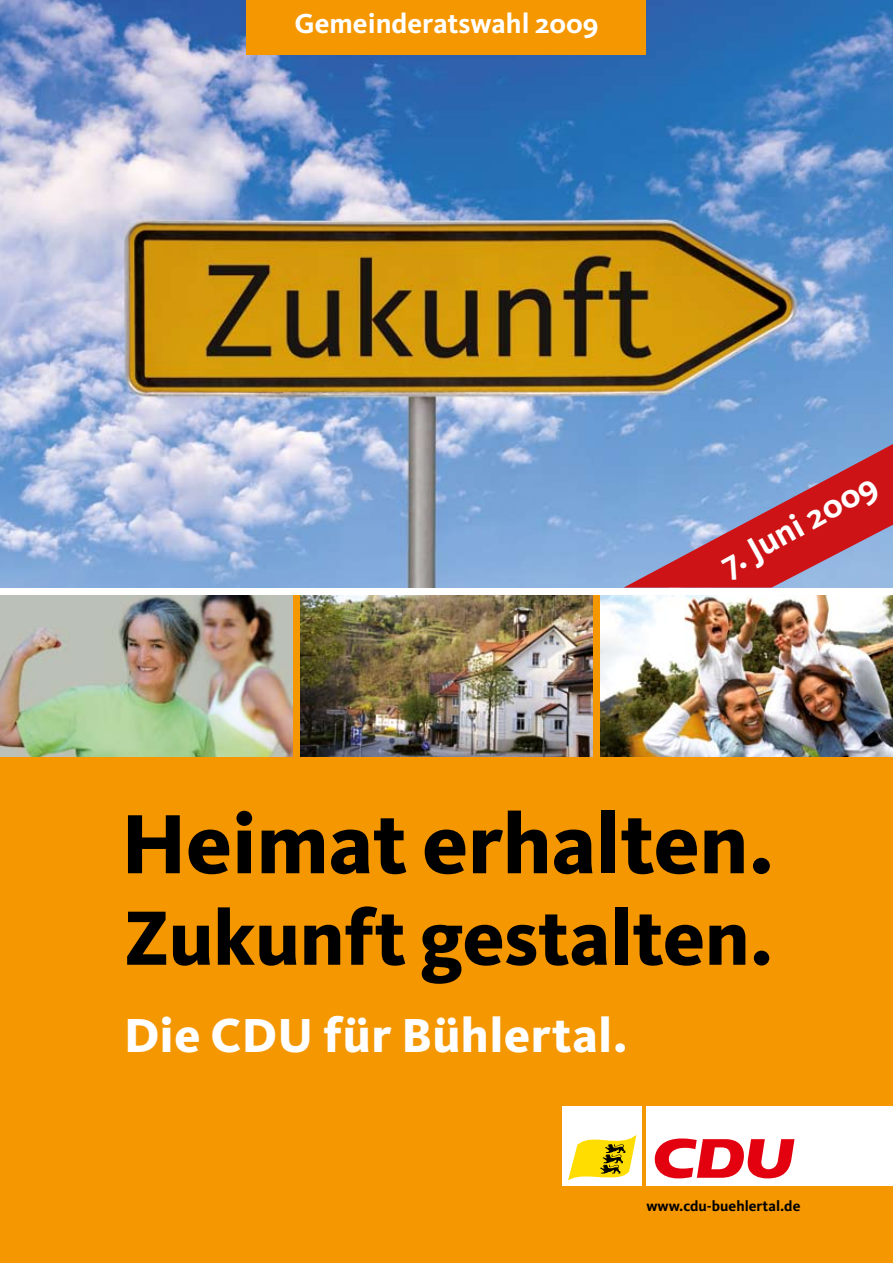
<style>
.page{position:relative;width:893px;height:1263px;background:#fff}
.page>*{position:absolute;margin:0;border:0;box-sizing:border-box;transform-origin:0 0}
.t1{font:800 87px "CDU Kievit";letter-spacing:-.005em;color:#000}
.t2{font:800 79.65px "CDU Kievit";letter-spacing:-.005em;color:#000}
.t3{font:800 49.5px "CDU Kievit";letter-spacing:.01em;color:#fff}
.t4{font:700 34.5px "CDU Kievit";color:#fff}
.t5{font:700 28.5px "CDU Kievit";color:#fff}
.t6{font:700 15px "CDU Kievit";color:#000}
</style>
<div class="page">
<img style="left:0;top:0;width:893px;height:588px">
<div style="left:0;top:595px;width:893px;height:668px;background:#f49700"></div>
<div style="left:246px;top:0;width:400px;height:54px;background:#f49700"></div>
<svg style="left:624px;top:444px;width:269px;height:144px;background:#a06e8c"></svg>
<img style="left:0;top:595px;width:293px;height:162px">
<img style="left:300px;top:595px;width:292px;height:162px">
<img style="left:600px;top:595px;width:293px;height:162px">
<div style="left:646px;top:1106px;width:247px;height:80px;background:#fff"></div>
<div style="left:562px;top:1106px;width:80px;height:80px;background:#fff"></div>
<svg style="left:654px;top:1138px;width:140px;height:40px"></svg>
<svg style="left:568px;top:1135px;width:68px;height:46px"></svg>
<h3 class="t5" style="left:294px;top:6px;width:306px">Gemeinderatswahl 2009</h3>
<h3 class="t4" style="left:713px;top:549px;width:175px;rotate:-29deg">7. Juni 2009</h3>
<h1 class="t1" style="left:121px;top:792px;width:655px">Heimat erhalten.</h1>
<h2 class="t2" style="left:123px;top:891px;width:652px">Zukunft gestalten.</h2>
<h3 class="t3" style="left:124px;top:1006px;width:505px">Die CDU für Bühlertal.</h3>
<p class="t6" style="left:646px;top:1197px;width:156px">www.cdu-buehlertal.de</p>
</div>
